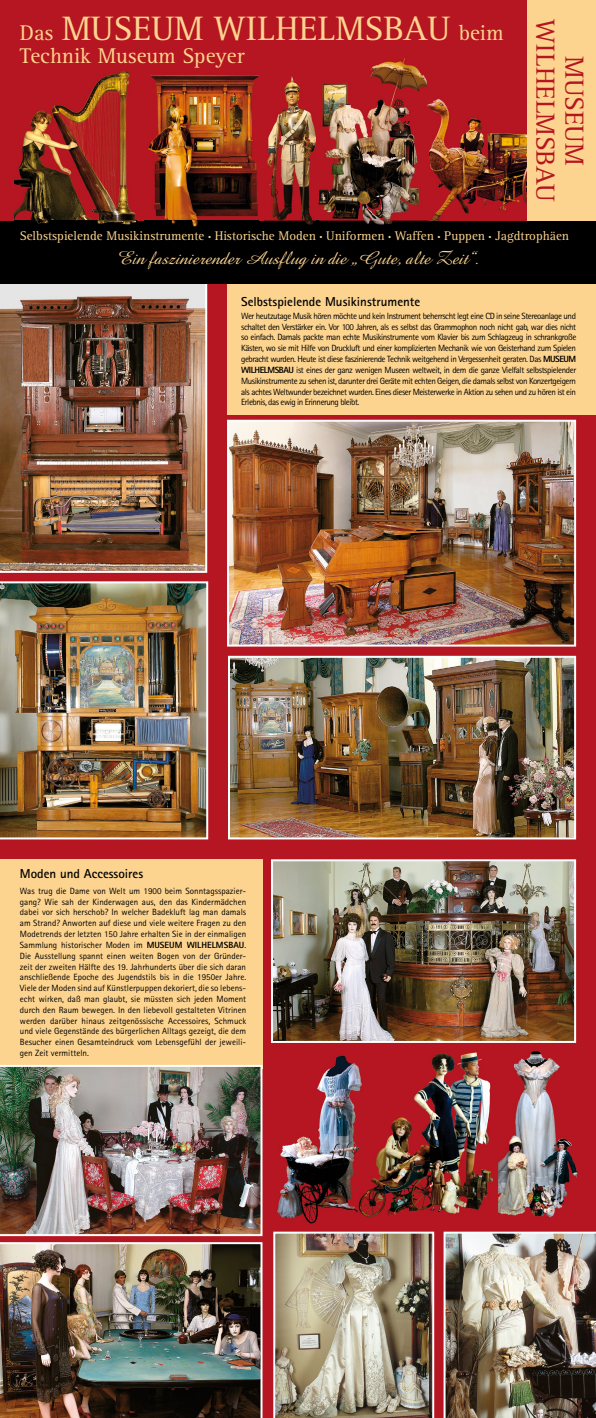
<style>
.page{position:relative;width:596px;height:1418px;background:#fff}
.page>*{position:absolute;margin:0;border:0;box-sizing:border-box;transform-origin:0 0}
.t1{font:35px "Rotis Serif";color:#fdd48f}
.t2{font:27px/29px "Rotis Serif";color:#b51621;text-align:center}
.t3{font:22px "Rotis Serif";color:#fdd48f}
.t4{font:19px "Amaze D Italic";color:#fdd48f}
.t5{font:13px "Rotis Serif";color:#fdd48f}
.t6{font:700 13px "Rotis Sans Serif";color:#000}
.t7{font:9px/10.8px "Rotis Sans Serif";letter-spacing:-.025em;color:#000;text-align:justify}
.s1{font-size:22px}
.s2{font-size:6px}
.s3{font-weight:800}
</style>
<div class="page">
<div style="left:0;top:283px;width:595px;height:1134px;background:#b51621"></div>
<img style="left:0;top:283px;width:207px;height:290px">
<div style="left:0;top:0;width:595px;height:228px;background:#b51621"></div>
<img style="left:424px;top:99px;width:103px;height:122px">
<div style="left:527px;top:0;width:68px;height:221px;background:#fdd48f"></div>
<img style="left:230px;top:423px;width:342px;height:220px">
<div style="left:227px;top:420px;width:348px;height:226px;border:2px solid #fff"></div>
<div style="left:227px;top:279px;width:368px;height:136px;background:#fdd48f"></div>
<div style="left:0;top:221px;width:595px;height:62px;background:#000"></div>
<img style="left:322px;top:57px;width:105px;height:32px">
<img style="left:322px;top:89px;width:106px;height:33px">
<img style="left:318px;top:122px;width:106px;height:99px">
<img style="left:305px;top:221px;width:88px;height:4px">
<img style="left:264px;top:76px;width:54px;height:145px">
<img style="left:144px;top:75px;width:115px;height:151px">
<img style="left:15px;top:71px;width:122px;height:154px">
<img style="left:231px;top:659px;width:341px;height:177px">
<div style="left:228px;top:656px;width:347px;height:183px;border:2px solid #fff"></div>
<img style="left:274px;top:862px;width:298px;height:177px">
<div style="left:271px;top:859px;width:304px;height:183px;border:2px solid #fff"></div>
<img style="left:414px;top:1052px;width:77px;height:65px">
<img style="left:366px;top:1117px;width:127px;height:101px">
<div style="left:0;top:859px;width:262px;height:210px;background:#fdd48f"></div>
<img style="left:0;top:581px;width:208px;height:258px">
<img style="left:280px;top:1055px;width:75px;height:101px">
<img style="left:277px;top:1156px;width:78px;height:68px">
<img style="left:355px;top:1064px;width:11px;height:153px">
<img style="left:0;top:1242px;width:262px;height:175px">
<img style="left:273px;top:1231px;width:161px;height:186px">
<img style="left:443px;top:1231px;width:152px;height:186px">
<img style="left:0;top:1065px;width:262px;height:171px">
<img style="left:498px;top:1050px;width:80px;height:168px">
<h1 class="t1" style="left:20px;top:9px;width:485px"><span class="s1">Das</span> MUSEUM WILHELMSBAU <span class="s1">beim</span></h1>
<h3 class="t3" style="left:20px;top:43px;width:226px">Technik Museum Speyer</h3>
<h2 class="t2" style="left:588px;top:19px;width:184px;rotate:90deg">MUSEUM<br>WILHELMSBAU</h2>
<h3 class="t5" style="left:20px;top:228px;width:550px">Selbstspielende Musikinstrumente <span class="s2">•</span> Historische Moden <span class="s2">•</span> Uniformen <span class="s2">•</span> Waffen <span class="s2">•</span> Puppen <span class="s2">•</span> Jagdtrophäen</h3>
<h3 class="t4" style="left:116px;top:245px;width:364px">Ein faszinierender Ausflug in die „Gute, alte Zeit“.</h3>
<h3 class="t6" style="left:241px;top:293px;width:180px">Selbstspielende Musikinstrumente</h3>
<p class="t7" style="left:241px;top:310px;width:336px">Wer heutzutage Musik hören möchte und kein Instrument beherrscht legt eine CD in seine Stereo anlage und schaltet den Verstärker ein. Vor 100 Jahren, als es selbst das Grammophon noch nicht gab, war dies nicht so einfach. Damals packte man echte Musikinstrumente vom Klavier bis zum Schlagzeug in schrankgroße Kästen, wo sie mit Hilfe von Druckluft und einer komplizierten Mechanik wie von Geisterhand zum Spielen gebracht wurden. Heute ist diese faszinierende Technik weitgehend in Vergessenheit geraten. Das <span class="s3">MUSEUM WILHELMSBAU</span> ist eines der ganz wenigen Museen weltweit, in dem die ganze Vielfalt selbstspielender Musikinstrumente zu sehen ist, darunter drei Geräte mit echten Geigen, die damals selbst von Konzertgeigern als achtes Weltwunder bezeichnet wurden. Eines dieser Meisterwerke in Aktion zu sehen und zu hören ist ein Erlebnis, das ewig in Erinnerung bleibt.</p>
<h3 class="t6" style="left:20px;top:865px;width:125px">Moden und Accessoires</h3>
<p class="t7" style="left:20px;top:885px;width:228px">Was trug die Dame von Welt um 1900 beim Sonntagsspazier&shy;gang? Wie sah der Kinderwagen aus, den das Kindermädchen dabei vor sich herschob? In welcher Badekluft lag man damals am Strand? Anworten auf diese und viele weitere Fragen zu den Modetrends der letzten 150 Jahre erhalten Sie in der einmaligen Sammlung historischer Moden im <span class="s3">MUSEUM WILHELMSBAU</span>.<br>Die Ausstellung spannt einen weiten Bogen von der Gründer&shy;zeit der zweiten Hälfte des 19. Jahrhunderts über die sich daran anschließende Epoche des Jugendstils bis in die 1950er Jahre.<br>Viele der Moden sind auf Künstlerpuppen dekoriert, die so lebens&shy;echt wirken, daß man glaubt, sie müssten sich jeden Moment durch den Raum bewegen. In den liebevoll gestalteten Vitrinen werden darüber hinaus zeitgenössische Accessoires, Schmuck und viele Gegenstände des bürgerlichen Alltags gezeigt, die dem Besucher einen Gesamteindruck vom Lebensgefühl der jeweili&shy;gen Zeit vermitteln.</p>
</div>
